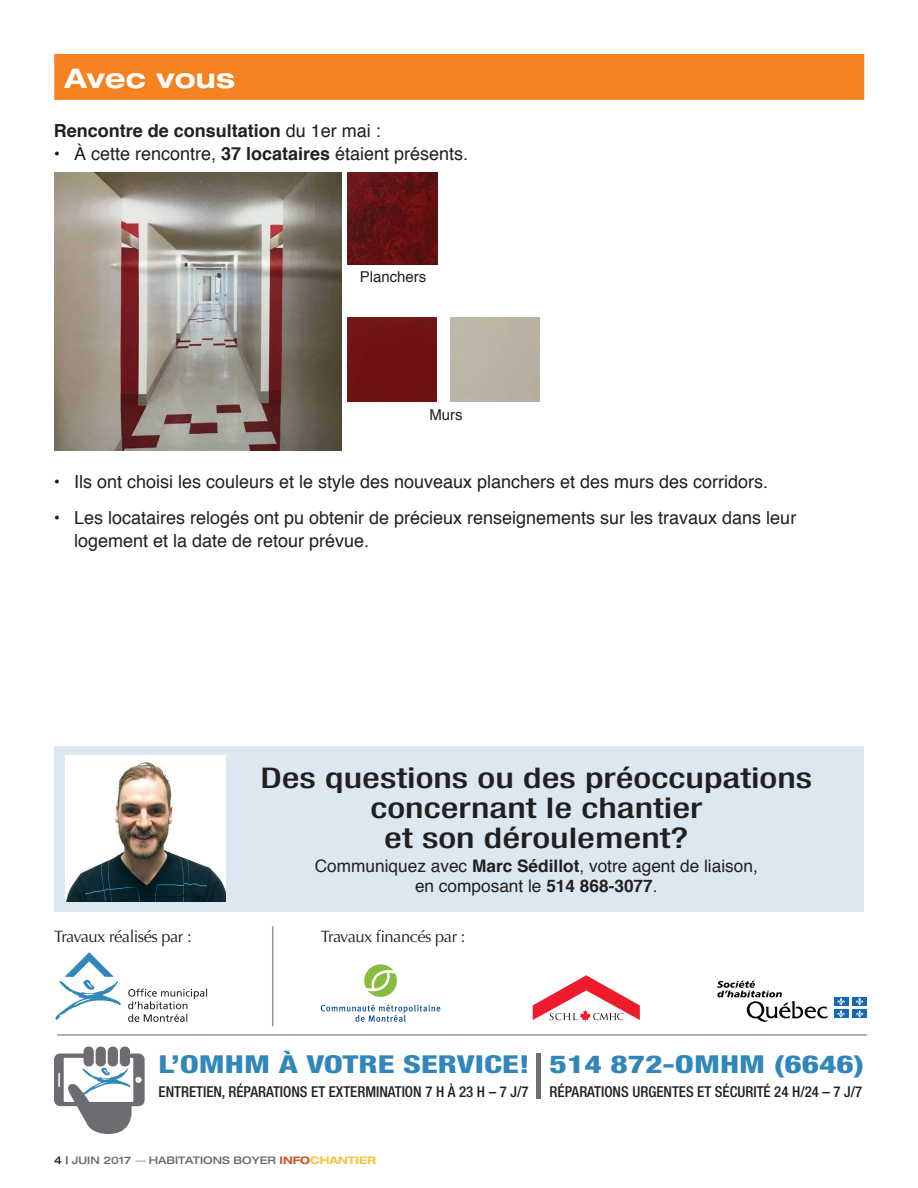
<style>
.page{position:relative;width:918px;height:1188px;background:#fff}
.page>*{position:absolute;margin:0;border:0;box-sizing:border-box;transform-origin:0 0}
.t1{font:500 condensed 28.5px/30px "Helvetica Neue";color:#231f20;text-align:center;scale:1.35 1}
.t2{font:700 expanded 27px "Helvetica Neue";letter-spacing:.01em;color:#fff}
.t3{font:800 condensed 24.75px "Helvetica Neue";color:#3287ba;scale:1.35 1}
.t4{font:18px/22.5px "Helvetica";color:#231f20}
.t5{font:700 18px "Helvetica";color:#231f20}
.t6{font:17.25px/19.5px "Helvetica";color:#231f20;text-align:center}
.t7{font:16.5px "Optima";letter-spacing:-.03em;color:#231f20}
.t8{font:500 condensed 15px "Helvetica Neue";color:#231f20}
.t9{font:15px "Helvetica";color:#231f20}
.t10{font:500 expanded 10.5px "Helvetica Neue";color:#6c6d70}
.s1{font-weight:400}
.s2{font-weight:700}
.s3{color:#231f20}
.s4{font-weight:900}
.s5{font-weight:400;font-style:italic;color:#939598}
.s6{font-weight:700;color:#ca5828}
.s7{font-weight:700;color:#f1c640}
</style>
<div class="page">
<svg style="left:54px;top:1047px;width:91px;height:87px"></svg>
<div style="left:108px;top:1047px;width:10px;height:19px;background:#6c6d70;border-radius:5px"></div>
<hr style="left:537px;top:1053px;width:4px;height:45px;background:#6c6d70">
<svg style="left:533px;top:975px;width:107px;height:47px"></svg>
<svg style="left:321px;top:1005px;width:119px;height:17px"></svg>
<svg style="left:364px;top:964px;width:33px;height:33px"></svg>
<svg style="left:717px;top:981px;width:111px;height:41px"></svg>
<div style="left:834px;top:997px;width:14px;height:9px;background:#1568b2"></div>
<div style="left:852px;top:997px;width:15px;height:9px;background:#1568b2"></div>
<div style="left:834px;top:1010px;width:14px;height:8px;background:#1568b2"></div>
<svg style="left:837px;top:998px;width:8px;height:20px"></svg>
<div style="left:852px;top:1010px;width:15px;height:8px;background:#1568b2"></div>
<svg style="left:856px;top:998px;width:8px;height:20px"></svg>
<svg style="left:55px;top:952px;width:66px;height:68px"></svg>
<svg style="left:128px;top:989px;width:79px;height:33px"></svg>
<hr style="left:272px;top:926px;width:1px;height:100px;background:#939598">
<hr style="left:57px;top:1034px;width:810px;height:2px;background:#939598">
<div style="left:54px;top:746px;width:810px;height:166px;background:#dce7f2"></div>
<img style="left:66px;top:756px;width:160px;height:146px">
<div style="left:54px;top:54px;width:810px;height:46px;background:#f58220"></div>
<img style="left:54px;top:173px;width:287px;height:277px">
<img style="left:347px;top:173px;width:90px;height:92px">
<div style="left:347px;top:318px;width:90px;height:83px;background:#6f1214"></div>
<h2 class="t2" style="left:64px;top:61px;width:172px">Avec vous</h2>
<p class="t5" style="left:54px;top:116px;width:329px">Rencontre de consultation <span class="s1">du 1er mai :</span></p>
<p class="t4" style="left:54px;top:143px;width:416px">• À cette rencontre, <span class="s2">37 locataires</span> étaient présents.</p>
<p class="t9" style="left:360px;top:265px;width:68px">Planchers</p>
<p class="t9" style="left:429px;top:403px;width:35px">Murs</p>
<p class="t4" style="left:54px;top:471px;width:716px">• Ils ont choisi les couleurs et le style des nouveaux planchers et des murs des corridors.</p>
<p class="t4" style="left:74px;top:507px;width:724px;text-indent:-20px">• Les locataires relogés ont pu obtenir de précieux renseignements sur les travaux dans leur logement et la date de retour prévue.</p>
<h1 class="t1" style="left:260px;top:763px;width:410px">Des questions ou des préoccupations concernant le chantier<br>et son déroulement?</h1>
<p class="t6" style="left:315px;top:857px;width:444px">Communiquez avec <span class="s2">Marc Sédillot</span>, votre agent de liaison, en composant le <span class="s2">514 868-3077</span>.</p>
<p class="t7" style="left:54px;top:926px;width:139px">Travaux réalisés par :</p>
<p class="t7" style="left:321px;top:926px;width:146px">Travaux financés par :</p>
<h3 class="t3" style="left:159px;top:1049px;width:277px">L’OMHM À VOTRE SERVICE!</h3>
<p class="t8" style="left:159px;top:1083px;width:371px">ENTRETIEN, RÉPARATIONS ET EXTERMINATION 7 H À 23 H – 7 J/7</p>
<h3 class="t3" style="left:550px;top:1049px;width:235px">514 872-OMHM (6646)</h3>
<p class="t8" style="left:550px;top:1083px;width:314px">RÉPARATIONS URGENTES ET SÉCURITÉ 24 H/24 – 7 J/7</p>
<p class="t10" style="left:54px;top:1154px;width:324px"><span class="s3">4</span> <span class="s4">|</span> JUIN 2017 <span class="s5">—</span> HABITATIONS BOYER <span class="s6">INFO</span><span class="s7">CHANTIER</span></p>
</div>
